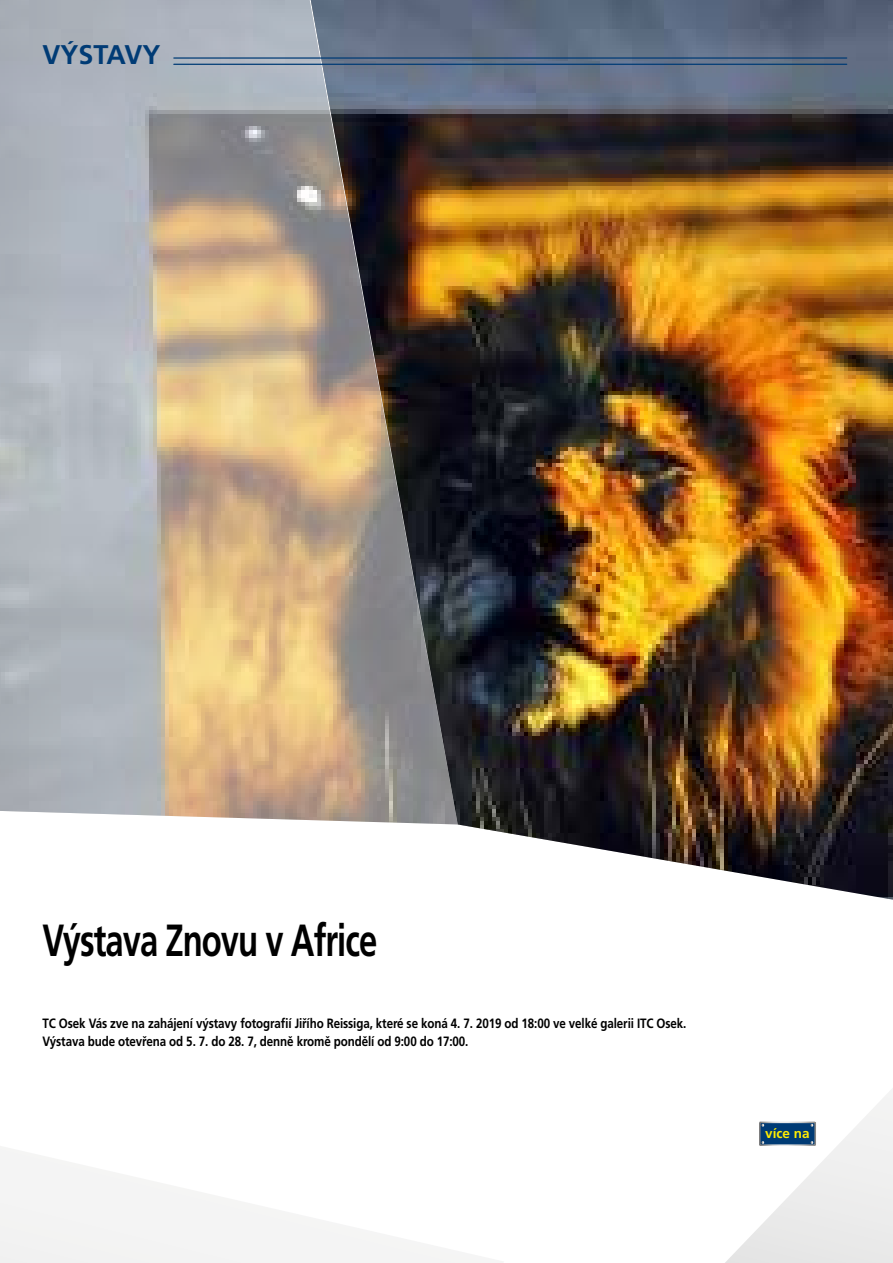
<style>
.page{position:relative;width:893px;height:1263px;background:#fff}
.page>*{position:absolute;margin:0;border:0;box-sizing:border-box;transform-origin:0 0}
.t1{font:700 45px "Frutiger CE";letter-spacing:-.03em;color:#000;scale:.73 1}
.t2{font:700 27px "Frutiger CE";color:#003b75}
.t3{font:700 13.5px/18px "Frutiger CE";letter-spacing:-.01em;color:#000;scale:.86 1}
.t4{font:700 13.5px "Frutiger CE";color:#ffed00}
</style>
<div class="page">
<img style="left:0;top:0;width:311px;height:821px">
<img style="left:311px;top:0;width:582px;height:900px">
<hr style="left:174px;top:64px;width:673px;height:1px;background:#003b75">
<hr style="left:174px;top:57px;width:673px;height:2px;background:#003b75">
<svg style="left:0;top:1146px;width:485px;height:117px"></svg>
<svg style="left:725px;top:1089px;width:168px;height:174px"></svg>
<h2 class="t2" style="left:43px;top:39px;width:120px">VÝSTAVY</h2>
<h1 class="t1" style="left:43px;top:914px;width:460px">Výstava Znovu v Africe</h1>
<p class="t3" style="left:43px;top:1014px;width:750px">TC Osek Vás zve na zahájení výstavy fotografií Jiřího Reissiga, které se koná 4. 7. 2019 od 18:00 ve velké galerii ITC Osek.<br>Výstava bude otevřena od 5. 7. do 28. 7, denně kromě pondělí od 9:00 do 17:00.</p>
<p class="t4" style="left:765px;top:1125px;width:46px">více na</p>
</div>
